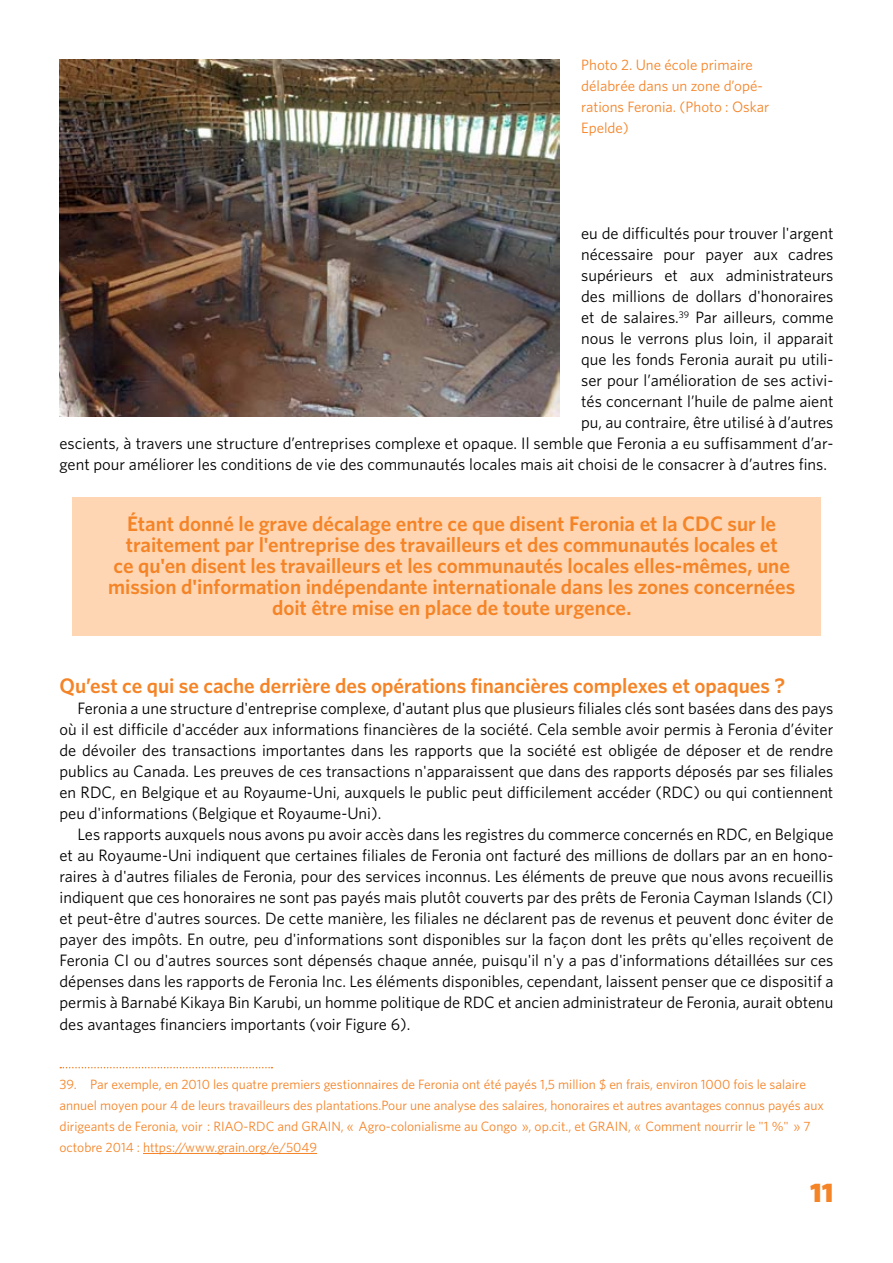
<style>
.page{position:relative;width:893px;height:1263px;background:#fff}
.page>*{position:absolute;margin:0;border:0;box-sizing:border-box;transform-origin:0 0}
.t1{font:900 27px "Whitney";color:#f58427}
.t2{font:600 21px/21px "Whitney";color:#f58427;text-align:center}
.t3{font:16.5px/21px "Whitney";color:#000;text-align:justify}
.t4{font:15px/21px "Whitney";color:#f58427}
.t5{font:13.5px/21px "Whitney";color:#f58427}
</style>
<div class="page">
<div style="left:72px;top:497px;width:749px;height:139px;background:#fed6b4"></div>
<svg style="left:60px;top:1067px;width:212px;height:1px"></svg>
<hr style="left:143px;top:1153px;width:174px;height:1px;background:#f58427">
<img style="left:60px;top:60px;width:500px;height:357px">
<p class="t4" style="left:581px;top:54px;width:189px">Photo 2. Une école primaire délabrée dans un zone d’opé&shy;rations Feronia. (Photo : Oskar<br>Epelde)</p>
<p class="t3" style="left:581px;top:223px;width:254px">eu de difficultés pour trouver l'argent</p>
<p class="t3" style="left:581px;top:244px;width:254px">nécessaire pour payer aux cadres</p>
<p class="t3" style="left:581px;top:265px;width:254px">supérieurs et aux administrateurs</p>
<p class="t3" style="left:581px;top:286px;width:254px">des millions de dollars d'honoraires</p>
<p class="t3" style="left:581px;top:307px;width:254px">et de salaires.<sup>39</sup> Par ailleurs, comme</p>
<p class="t3" style="left:581px;top:328px;width:254px">nous le verrons plus loin, il apparait</p>
<p class="t3" style="left:581px;top:349px;width:254px">que les fonds Feronia aurait pu utili-</p>
<p class="t3" style="left:581px;top:370px;width:254px">ser pour l’amélioration de ses activi-</p>
<p class="t3" style="left:581px;top:391px;width:254px">tés concernant l’huile de palme aient</p>
<p class="t3" style="left:581px;top:412px;width:254px">pu, au contraire, être utilisé à d’autres</p>
<p class="t3" style="left:60px;top:433px;width:775px">escients, à travers une structure d’entreprises complexe et opaque. Il semble que Feronia a eu suffisamment d’ar-</p>
<p class="t3" style="left:60px;top:454px;width:769px">gent pour améliorer les conditions de vie des communautés locales mais ait choisi de le consacrer à d’autres fins.</p>
<p class="t2" style="left:108px;top:513px;width:688px">Étant donné le grave décalage entre ce que disent Feronia et la CDC sur le traitement par l'entreprise des travailleurs et des communautés locales et<br>ce qu'en disent les travailleurs et les communautés locales elles-mêmes, une mission d'information indépendante internationale dans les zones concernées doit être mise en place de toute urgence.</p>
<p class="t2" style="left:60px;top:675px;width:727px">Qu’est ce qui se cache derrière des opérations financières complexes et opaques ?</p>
<p class="t3" style="left:60px;top:698px;width:775px;text-indent:18px">Feronia a une structure d'entreprise complexe, d'autant plus que plusieurs filiales clés sont basées dans des pays où il est difficile d'accéder aux informations financières de la société. Cela semble avoir permis à Feronia d’éviter de dévoiler des transactions importantes dans les rapports que la société est obligée de déposer et de rendre publics au Canada. Les preuves de ces transactions n'apparaissent que dans des rapports déposés par ses filiales en RDC, en Belgique et au Royaume-Uni, auxquels le public peut difficilement accéder (RDC) ou qui contiennent peu d'informations (Belgique et Royaume-Uni).</p>
<p class="t3" style="left:60px;top:824px;width:775px;text-indent:18px">Les rapports auxquels nous avons pu avoir accès dans les registres du commerce concernés en RDC, en Belgique et au Royaume-Uni indiquent que certaines filiales de Feronia ont facturé des millions de dollars par an en hono&shy;raires à d'autres filiales de Feronia, pour des services inconnus. Les éléments de preuve que nous avons recueillis indiquent que ces honoraires ne sont pas payés mais plutôt couverts par des prêts de Feronia Cayman Islands (CI) et peut-être d'autres sources. De cette manière, les filiales ne déclarent pas de revenus et peuvent donc éviter de payer des impôts. En outre, peu d'informations sont disponibles sur la façon dont les prêts qu'elles reçoivent de Feronia CI ou d'autres sources sont dépensés chaque année, puisqu'il n'y a pas d'informations détaillées sur ces dépenses dans les rapports de Feronia Inc. Les éléments disponibles, cependant, laissent penser que ce dispositif a permis à Barnabé Kikaya Bin Karubi, un homme politique de RDC et ancien administrateur de Feronia, aurait obtenu des avantages financiers importants (voir Figure 6).</p>
<p class="t5" style="left:60px;top:1073px;width:766px">39. Par exemple, en 2010 les quatre premiers gestionnaires de Feronia ont été payés 1,5 million $ en frais, environ 1000 fois le salaire annuel moyen pour 4 de leurs travailleurs des plantations.Pour une analyse des salaires, honoraires et autres avantages connus payés aux dirigeants de Feronia, voir : RIAO-RDC and GRAIN, « Agro-colonialisme au Congo », op.cit., et GRAIN, « Comment nourrir le "1 %" » 7 octobre 2014 : https://www.grain.org/e/5049</p>
<h1 class="t1" style="left:810px;top:1176px;width:25px">11</h1>
</div>
